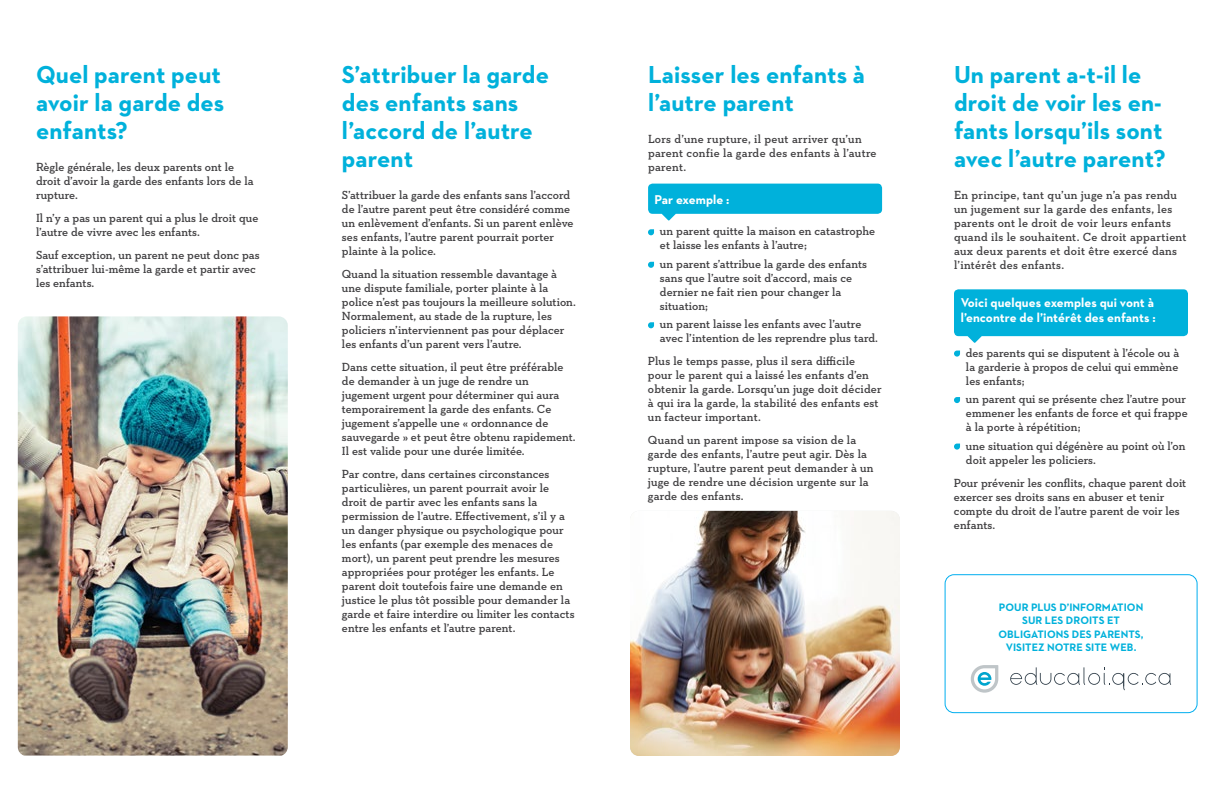
<style>
.page{position:relative;width:1224px;height:792px;background:#fff}
.page>*{position:absolute;margin:0;border:0;box-sizing:border-box;transform-origin:0 0}
.t1{font:700 25px/28px "Neutraface 2 Text";letter-spacing:.005em;color:#00b1db}
.t2{font:700 13px/15px "Neutraface 2 Text";letter-spacing:.005em;color:#fff}
.t3{font:600 12px/14px "Neutraface Slab Text";letter-spacing:.005em;color:#414042}
.t4{font:600 12px/14px "Neutraface Slab Text";letter-spacing:.025em;color:#414042}
.t5{font:700 11px/13.2px "Neutraface 2 Text";letter-spacing:.005em;color:#00b1db;text-align:center}
</style>
<div class="page">
<img style="left:18px;top:316px;width:270px;height:440px">
<svg style="left:954px;top:289px;width:234px;height:54px;background:#21bbdf"></svg>
<svg style="left:648px;top:184px;width:234px;height:37px"></svg>
<svg style="left:648px;top:229px;width:6px;height:6px"></svg>
<svg style="left:648px;top:262px;width:6px;height:6px"></svg>
<svg style="left:648px;top:322px;width:6px;height:6px"></svg>
<svg style="left:954px;top:351px;width:6px;height:6px"></svg>
<svg style="left:954px;top:397px;width:6px;height:6px"></svg>
<svg style="left:954px;top:444px;width:6px;height:6px"></svg>
<div style="left:945px;top:574px;width:253px;height:139px;border:1px solid #00aeef;border-radius:9px"></div>
<svg style="left:971px;top:665px;width:27px;height:28px"></svg>
<svg style="left:1010px;top:667px;width:161px;height:23px"></svg>
<img style="left:630px;top:511px;width:270px;height:245px">
<h1 class="t1" style="left:36px;top:60px;width:190px">Quel parent peut avoir la garde des enfants?</h1>
<p class="t3" style="left:36px;top:159px;width:219px">Règle générale, les deux parents ont le droit d’avoir la garde des enfants lors de la rupture.</p>
<p class="t3" style="left:36px;top:210px;width:224px">Il n’y a pas un parent qui a plus le droit que l’autre de vivre avec les enfants.</p>
<p class="t3" style="left:36px;top:247px;width:225px">Sauf exception, un parent ne peut donc pas s’attribuer lui-même la garde et partir avec les enfants.</p>
<h1 class="t1" style="left:342px;top:60px;width:209px">S’attribuer la garde des enfants sans l’accord de l’autre parent</h1>
<p class="t3" style="left:342px;top:187px;width:233px">S’attribuer la garde des enfants sans l’accord de l’autre parent peut être considéré comme un enlèvement d’enfants. Si un parent enlève ses enfants, l’autre parent pourrait porter plainte à la police.</p>
<p class="t3" style="left:342px;top:266px;width:235px">Quand la situation ressemble davantage à une dispute familiale, porter plainte à la police n’est pas toujours la meilleure solution.<br>Normalement, au stade de la rupture, les policiers n’interviennent pas pour déplacer les enfants d’un parent vers l’autre.</p>
<p class="t3" style="left:342px;top:359px;width:235px">Dans cette situation, il peut être préférable de demander à un juge de rendre un jugement urgent pour déterminer qui aura temporairement la garde des enfants. Ce jugement s’appelle une « ordonnance de sauvegarde » et peut être obtenu rapidement.<br>Il est valide pour une durée limitée.</p>
<p class="t3" style="left:342px;top:466px;width:234px">Par contre, dans certaines circonstances particulières, un parent pourrait avoir le droit de partir avec les enfants sans la permission de l’autre. Effectivement, s’il y a un danger physique ou psychologique pour les enfants (par exemple des menaces de mort), un parent peut prendre les mesures appropriées pour protéger les enfants. Le parent doit toutefois faire une demande en justice le plus tôt possible pour demander la garde et faire interdire ou limiter les contacts entre les enfants et l’autre parent.</p>
<h1 class="t1" style="left:648px;top:60px;width:218px">Laisser les enfants à l’autre parent</h1>
<p class="t4" style="left:648px;top:131px;width:230px">Lors d’une rupture, il peut arriver qu’un parent confie la garde des enfants à l’autre parent.</p>
<p class="t2" style="left:654px;top:191px;width:77px">Par exemple :</p>
<p class="t3" style="left:660px;top:224px;width:217px">un parent quitte la maison en catastrophe et laisse les enfants à l’autre;</p>
<p class="t3" style="left:660px;top:257px;width:209px">un parent s’attribue la garde des enfants sans que l’autre soit d’accord, mais ce dernier ne fait rien pour changer la situation;</p>
<p class="t3" style="left:660px;top:317px;width:220px">un parent laisse les enfants avec l’autre avec l’intention de les reprendre plus tard.</p>
<p class="t3" style="left:648px;top:354px;width:235px">Plus le temps passe, plus il sera difficile pour le parent qui a laissé les enfants d’en obtenir la garde. Lorsqu’un juge doit décider à qui ira la garde, la stabilité des enfants est un facteur important.</p>
<p class="t3" style="left:648px;top:433px;width:227px">Quand un parent impose sa vision de la garde des enfants, l’autre peut agir. Dès la rupture, l’autre parent peut demander à un juge de rendre une décision urgente sur la garde des enfants.</p>
<h1 class="t1" style="left:954px;top:60px;width:213px">Un parent a-t-il le droit de voir les en&shy;fants lorsqu’ils sont avec l’autre parent?</h1>
<p class="t4" style="left:954px;top:187px;width:234px">En principe, tant qu’un juge n’a pas rendu un jugement sur la garde des enfants, les parents ont le droit de voir leurs enfants quand ils le souhaitent. Ce droit appartient aux deux parents et doit être exercé dans l’intérêt des enfants.</p>
<p class="t2" style="left:961px;top:295px;width:196px">Voici quelques exemples qui vont à l’encontre de l’intérêt des enfants :</p>
<p class="t3" style="left:966px;top:345px;width:215px;text-align:justify">des parents qui se disputent à l’école ou à la garderie à propos de celui qui emmène les enfants;</p>
<p class="t3" style="left:966px;top:392px;width:223px">un parent qui se présente chez l’autre pour emmener les enfants de force et qui frappe à la porte à répétition;</p>
<p class="t3" style="left:966px;top:438px;width:221px">une situation qui dégénère au point où l’on doit appeler les policiers.</p>
<p class="t3" style="left:954px;top:475px;width:234px">Pour prévenir les conflits, chaque parent doit exercer ses droits sans en abuser et tenir compte du droit de l’autre parent de voir les enfants.</p>
<p class="t5" style="left:999px;top:601px;width:146px">POUR PLUS D’INFORMATION<br>SUR LES DROITS ET<br>OBLIGATIONS DES PARENTS,<br>VISITEZ NOTRE SITE WEB.</p>
</div>
